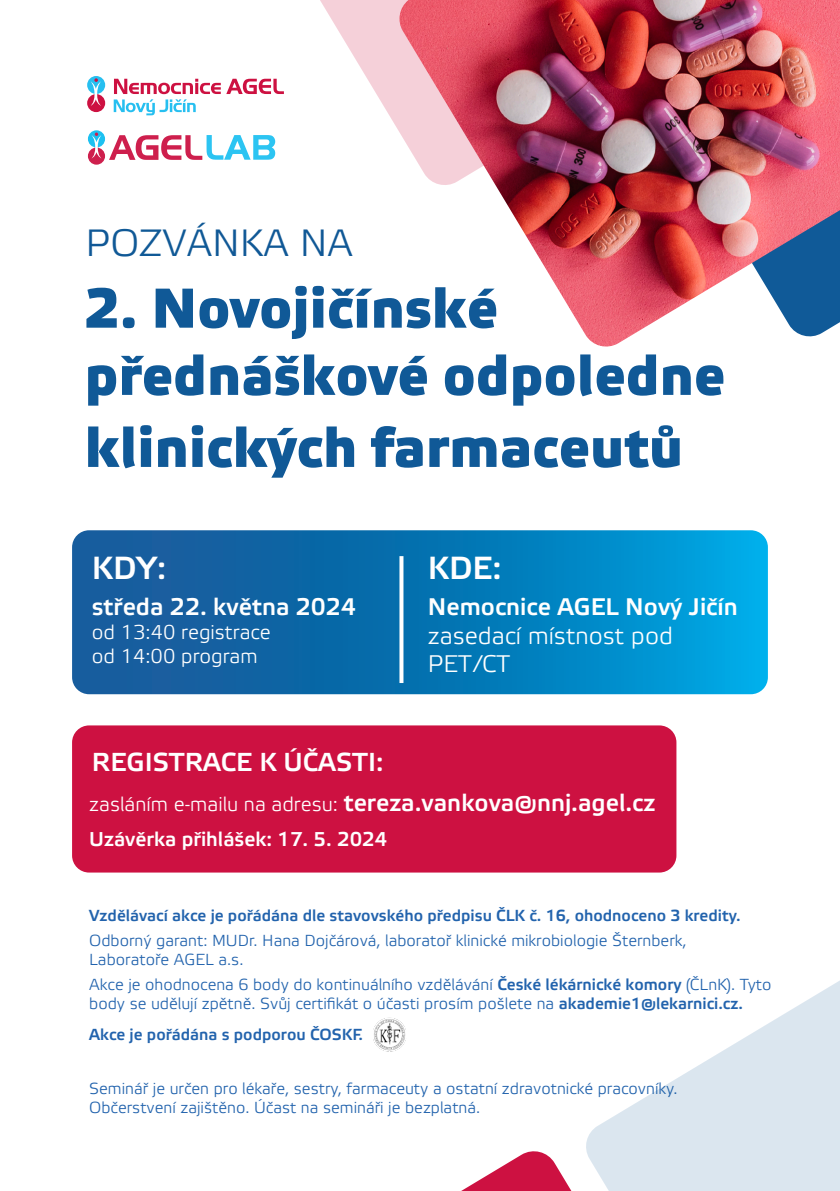
<style>
.page{position:relative;width:840px;height:1191px;background:#fff}
.page>*{position:absolute;margin:0;border:0;box-sizing:border-box;transform-origin:0 0}
.t1{font:700 56px/67.2px "Elektra Medium Pro";color:#105997}
.t2{font:38px "Elektra Light Pro";color:#105896}
.t3{font:32px "Elektra Medium Pro";color:#fff}
.t4{font:26px "Elektra Medium Pro";color:#fff}
.t5{font:700 24px "Elektra Light Pro";color:#fff}
.t6{font:24px "Elektra Medium Pro";color:#fff}
.t7{font:24px "Elektra Light Pro";color:#fff}
.t8{font:20px "Elektra Light Pro";color:#fff}
.t9{font:700 20px "Elektra Light Pro";color:#fff}
.t10{font:16px/19.2px "Elektra Light Pro";color:#2263ad}
.t11{font:700 16px "Elektra Light Pro";color:#2263ad}
.s1{color:#105996}
.s2{font-weight:400;font-size:20px}
.s3{font-weight:700}
</style>
<div class="page">
<div style="left:72px;top:725px;width:604px;height:147px;background:#cd1141;border-radius:17px"></div>
<svg style="left:320px;top:0;width:76px;height:126px"></svg>
<svg style="left:88px;top:130px;width:17px;height:17px"></svg>
<div style="left:88px;top:147px;width:17px;height:18px;background:#ce1f4d;border-radius:50%"></div>
<svg style="left:91px;top:133px;width:11px;height:26px"></svg>
<svg style="left:109px;top:135px;width:166px;height:25px"></svg>
<svg style="left:72px;top:530px;width:695px;height:164px;background:#0978b7"></svg>
<svg style="left:399px;top:556px;width:4px;height:127px"></svg>
<img style="left:396px;top:0;width:443px;height:347px">
<svg style="left:586px;top:981px;width:253px;height:210px;fill:#dbe6ef"></svg>
<svg style="left:461px;top:1147px;width:218px;height:44px"></svg>
<div style="left:87px;top:76px;width:18px;height:18px;background:#26bff0;border-radius:50%"></div>
<div style="left:87px;top:94px;width:18px;height:18px;background:#cd1141;border-radius:50%"></div>
<svg style="left:90px;top:78px;width:11px;height:28px"></svg>
<svg style="left:114px;top:79px;width:170px;height:36px"></svg>
<img style="left:373px;top:1017px;width:33px;height:34px">
<p class="t2" style="left:86px;top:223px;width:268px">P<span class="s1">OZVÁ</span>NKA NA</p>
<p class="t1" style="left:85px;top:276px;width:641px">2. Novojičínské přednáškové odpoledne</p>
<p class="t1" style="left:85px;top:416px;width:599px">klinických farmaceutů</p>
<p class="t3" style="left:92px;top:551px;width:76px">KDY:</p>
<p class="t6" style="left:92px;top:593px;width:265px">středa 22. května 2024</p>
<p class="t8" style="left:92px;top:621px;width:180px">od 13:40 registrace</p>
<p class="t8" style="left:92px;top:645px;width:167px">od 14:00 program</p>
<p class="t3" style="left:427px;top:551px;width:75px">KDE:</p>
<p class="t6" style="left:427px;top:593px;width:311px">Nemocnice AGEL Nový Jičín</p>
<p class="t7" style="left:427px;top:622px;width:246px">zasedací místnost pod</p>
<p class="t7" style="left:427px;top:651px;width:84px">PET/CT</p>
<p class="t4" style="left:92px;top:747px;width:293px">REGISTRACE K ÚČASTI:</p>
<p class="t5" style="left:89px;top:789px;width:567px"><span class="s2">zasláním e-mailu na adresu:</span> tereza.vankova@nnj.agel.cz</p>
<p class="t9" style="left:89px;top:828px;width:299px">Uzávěrka přihlášek: 17. 5. 2024</p>
<p class="t11" style="left:89px;top:907px;width:652px">Vzdělávací akce je pořádána dle stavovského předpisu ČLK č. 16, ohodnoceno 3 kredity.</p>
<p class="t10" style="left:89px;top:931px;width:598px">Odborný garant: MUDr. Hana Dojčárová, laboratoř klinické mikrobiologie Šternberk,<br>Laboratoře AGEL a.s.</p>
<p class="t10" style="left:89px;top:975px;width:683px">Akce je ohodnocena 6 body do kontinuálního vzdělávání <span class="s3">České lékárnické komory</span> (ČLnK). Tyto body se udělují zpětně. Svůj certifikát o účasti prosím pošlete na <span class="s3">akademie1@lekarnici.cz.</span></p>
<p class="t11" style="left:89px;top:1025px;width:275px">Akce je pořádána s podporou ČOSKF.</p>
<p class="t10" style="left:89px;top:1079px;width:589px">Seminář je určen pro lékaře, sestry, farmaceuty a ostatní zdravotnické pracovníky.<br>Občerstvení zajištěno. Účast na semináři je bezplatná.</p>
</div>
